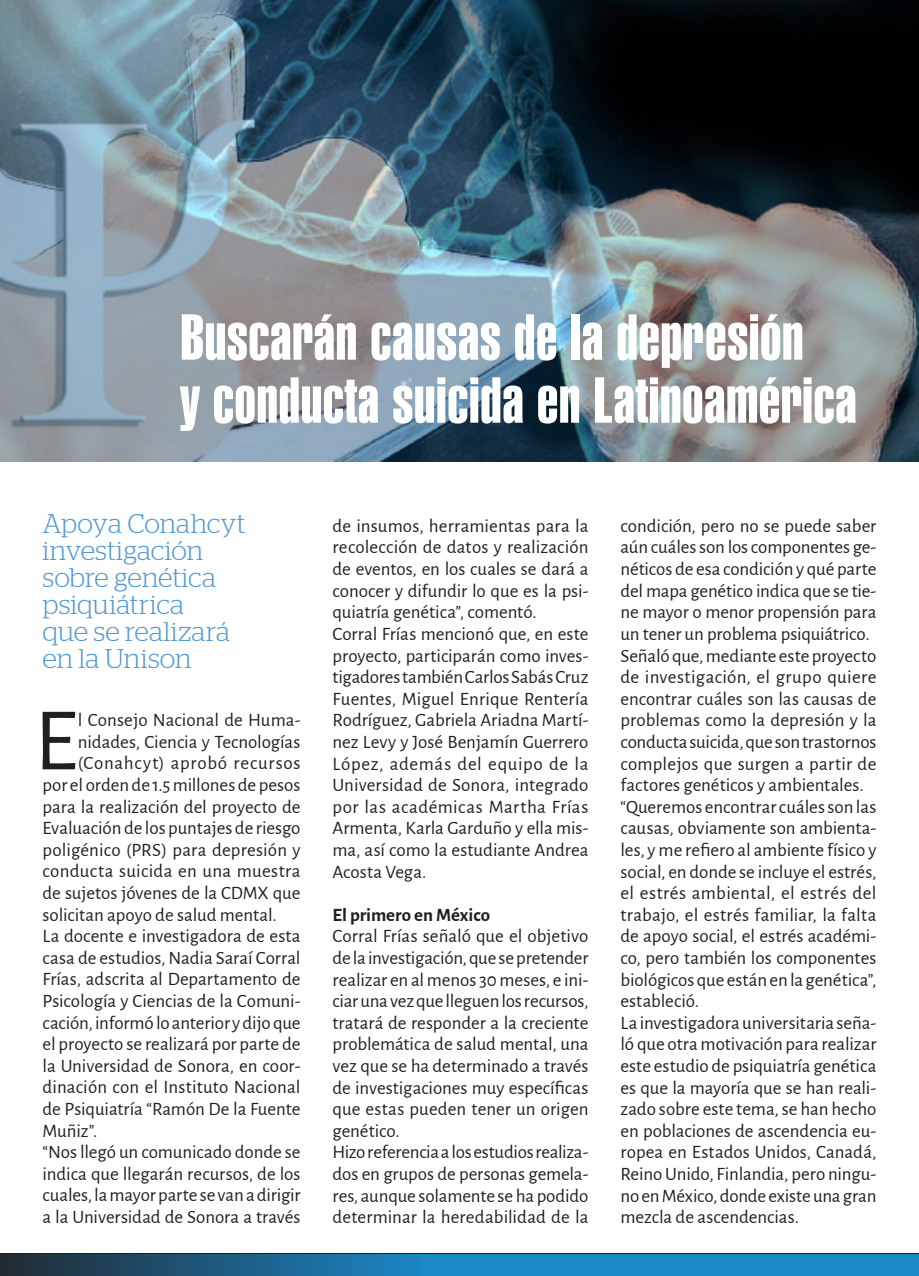
<style>
.page{position:relative;width:919px;height:1276px;background:#fff}
.page>*{position:absolute;margin:0;border:0;box-sizing:border-box;transform-origin:0 0}
.ALEGREYA{font:89.7px "Alegreya Sans";color:#231f20}
.t1{font:63px "Swiss 911 BT Extra Compressed";letter-spacing:.01em;color:#fff}
.Breve-03-Frase{font:300 27px/27px "Stag";color:#5399d1}
.ALEGREYA-2{font:18.9px/21.6px "Alegreya Sans";color:#231f20;text-align:justify}
.ALEGREYA-3{font:18.9px "Alegreya Sans";letter-spacing:.04em;color:#231f20}
.ALEGREYA-4{font:700 18.9px "Alegreya Sans";letter-spacing:-.005em;color:#231f20}
</style>
<div class="page">
<svg style="left:0;top:1253px;width:918px;height:23px;background:#1c6e9f"></svg>
<img style="left:0;top:0;width:918px;height:462px">
<p class="t1" style="left:180px;top:302px;width:624px">Buscarán causas de la depresión</p>
<p class="t1" style="left:180px;top:365px;width:677px">y conducta suicida en Latinoamérica</p>
<p class="Breve-03-Frase" style="left:43px;top:510px;width:204px">Apoya Conahcyt investigación sobre genética psiquiátrica</p>
<p class="Breve-03-Frase" style="left:43px;top:618px;width:189px">que se realizará</p>
<p class="Breve-03-Frase" style="left:43px;top:645px;width:150px">en la Unison</p>
<p class="ALEGREYA" style="left:34px;top:678px;width:45px">E</p>
<p class="ALEGREYA-2" style="left:78px;top:708px;width:224px">l Consejo Nacional de Huma-</p>
<p class="ALEGREYA-2" style="left:78px;top:730px;width:224px">nidades, Ciencia y Tecnologías</p>
<p class="ALEGREYA-3" style="left:78px;top:750px;width:224px">(Conahcyt) aprobó recursos</p>
<p class="ALEGREYA-2" style="left:43px;top:773px;width:259px">por el orden de 1.5 millones de pesos</p>
<p class="ALEGREYA-2" style="left:43px;top:794px;width:259px">para la realización del proyecto de</p>
<p class="ALEGREYA-2" style="left:43px;top:816px;width:259px">Evaluación de los puntajes de riesgo</p>
<p class="ALEGREYA-2" style="left:43px;top:838px;width:259px">poligénico (PRS) para depresión y</p>
<p class="ALEGREYA-2" style="left:43px;top:859px;width:259px">conducta suicida en una muestra</p>
<p class="ALEGREYA-2" style="left:43px;top:881px;width:259px">de sujetos jóvenes de la CDMX que</p>
<p class="ALEGREYA-2" style="left:43px;top:902px;width:236px">solicitan apoyo de salud mental.</p>
<p class="ALEGREYA-2" style="left:43px;top:924px;width:259px">La docente e investigadora de esta casa de estudios, Nadia Saraí Corral Frías, adscrita al Departamento de Psicología y Ciencias de la Comuni&shy;cación, informó lo anterior y dijo que el proyecto se realizará por parte de la Universidad de Sonora, en coor&shy;dinación con el Instituto Nacional de Psiquiatría “Ramón De la Fuente Muñiz”.</p>
<p class="ALEGREYA-2" style="left:43px;top:1140px;width:259px">“Nos llegó un comunicado donde se indica que llegarán recursos, de los cuales, la mayor parte se van a dirigir a la Universidad de Sonora a través</p>
<p class="ALEGREYA-2" style="left:332px;top:514px;width:257px">de insumos, herramientas para la recolección de datos y realización de eventos, en los cuales se dará a conocer y difundir lo que es la psi&shy;quiatría genética”, comentó.</p>
<p class="ALEGREYA-2" style="left:332px;top:622px;width:257px">Corral Frías mencionó que, en este proyecto, participarán como inves&shy;tigadores también Carlos Sabás Cruz Fuentes, Miguel Enrique Rentería Rodríguez, Gabriela Ariadna Martí&shy;nez Levy y José Benjamín Guerrero López, además del equipo de la Universidad de Sonora, integrado por las académicas Martha Frías Armenta, Karla Garduño y ella mis&shy;ma, así como la estudiante Andrea Acosta Vega.</p>
<p class="ALEGREYA-4" style="left:332px;top:900px;width:159px">El primero en México</p>
<p class="ALEGREYA-2" style="left:332px;top:924px;width:257px">Corral Frías señaló que el objetivo de la investigación, que se pretender realizar en al menos 30 meses, e ini&shy;ciar una vez que lleguen los recursos, tratará de responder a la creciente problemática de salud mental, una vez que se ha determinado a través de investigaciones muy específicas que estas pueden tener un origen genético.</p>
<p class="ALEGREYA-2" style="left:332px;top:1140px;width:257px">Hizo referencia a los estudios realiza&shy;dos en grupos de personas gemela&shy;res, aunque solamente se ha podido determinar la heredabilidad de la</p>
<p class="ALEGREYA-2" style="left:620px;top:514px;width:257px">condición, pero no se puede saber aún cuáles son los componentes ge&shy;néticos de esa condición y qué parte del mapa genético indica que se tie&shy;ne mayor o menor propensión para un tener un problema psiquiátrico.</p>
<p class="ALEGREYA-2" style="left:620px;top:643px;width:257px">Señaló que, mediante este proyecto de investigación, el grupo quiere encontrar cuáles son las causas de problemas como la depresión y la conducta suicida, que son trastornos complejos que surgen a partir de factores genéticos y ambientales.</p>
<p class="ALEGREYA-2" style="left:620px;top:795px;width:257px">“Queremos encontrar cuáles son las causas, obviamente son ambienta&shy;les, y me refiero al ambiente físico y social, en donde se incluye el estrés, el estrés ambiental, el estrés del trabajo, el estrés familiar, la falta de apoyo social, el estrés académi&shy;co, pero también los componentes biológicos que están en la genética”, estableció.</p>
<p class="ALEGREYA-2" style="left:620px;top:1011px;width:257px">La investigadora universitaria seña&shy;ló que otra motivación para realizar este estudio de psiquiatría genética es que la mayoría que se han reali&shy;zado sobre este tema, se han hecho en poblaciones de ascendencia eu&shy;ropea en Estados Unidos, Canadá, Reino Unido, Finlandia, pero ningu&shy;no en México, donde existe una gran mezcla de ascendencias.</p>
</div>
